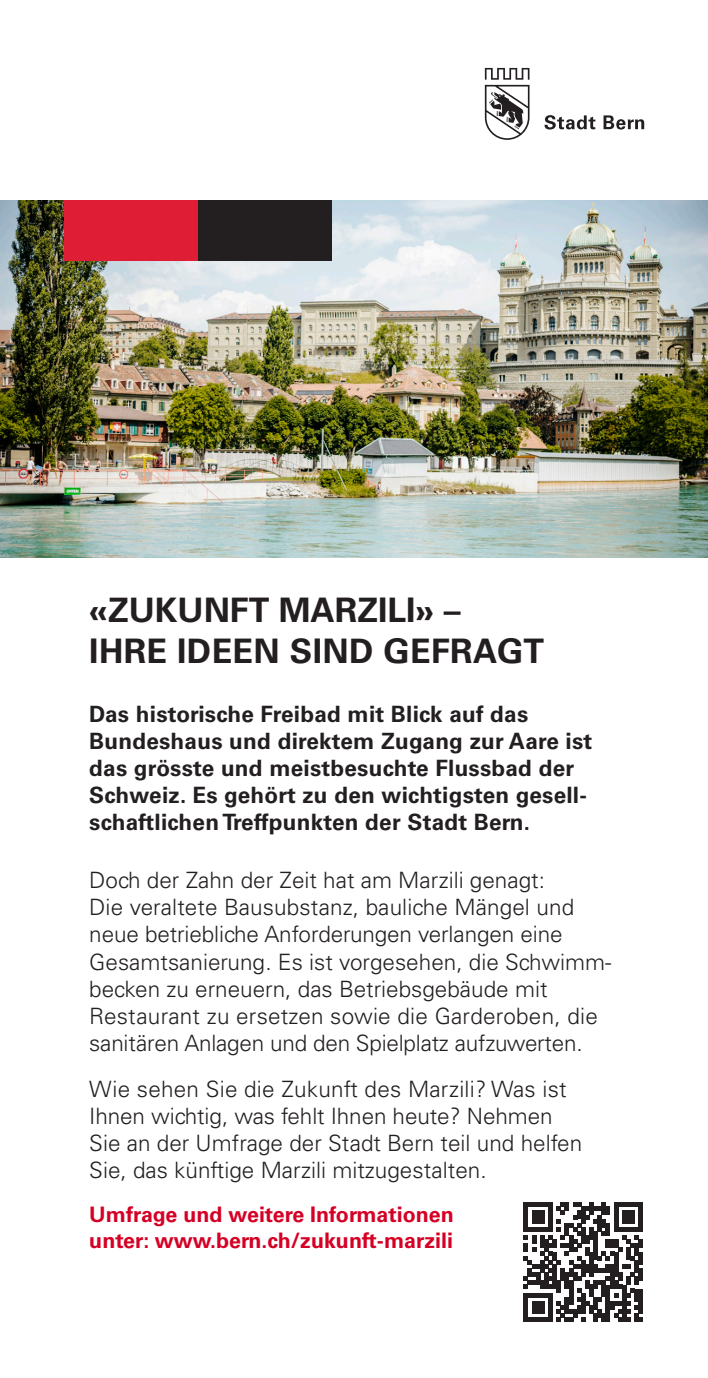
<style>
.page{position:relative;width:708px;height:1378px;background:#fff}
.page>*{position:absolute;margin:0;border:0;box-sizing:border-box;transform-origin:0 0}
.t1{font:700 33.75px/40.5px "Univers LT Std";letter-spacing:.01em;color:#231f20}
.Grundtext{font:300 22.5px/27px "Univers LT Std";color:#231f20}
.t2{font:700 22.5px/27px "Univers LT Std";letter-spacing:.01em;color:#231f20}
.Grundtext-2{font:700 21.38px/25.7px "Univers LT Std";color:#d50025}
</style>
<div class="page">
<img style="left:0;top:200px;width:708px;height:357px">
<div style="left:64px;top:200px;width:134px;height:61px;background:#df1e36"></div>
<div style="left:198px;top:200px;width:134px;height:61px;background:#231f20"></div>
<svg style="left:485px;top:68px;width:44px;height:72px"></svg>
<svg style="left:544px;top:115px;width:51px;height:14px"></svg>
<svg style="left:604px;top:115px;width:40px;height:15px"></svg>
<svg style="left:524px;top:1202px;width:119px;height:119px"></svg>
<p class="t1" style="left:89px;top:590px;width:456px">«ZUKUNFT MARZILI» –<br>IHRE IDEEN SIND GEFRAGT</p>
<p class="t2" style="left:89px;top:700px;width:504px">Das historische Freibad mit Blick auf das Bundeshaus und direktem Zugang zur Aare ist das grösste und meistbesuchte Flussbad der Schweiz. Es gehört zu den wichtigsten gesell&shy;schaftlichen Treffpunkten der Stadt Bern.</p>
<p class="Grundtext" style="left:89px;top:867px;width:524px">Doch der Zahn der Zeit hat am Marzili genagt:<br>Die veraltete Bausubstanz, bauliche Mängel und neue betriebliche Anforderungen verlangen eine Gesamtsanierung. Es ist vorgesehen, die Schwimm&shy;becken zu erneuern, das Betriebsgebäude mit Restaurant zu ersetzen sowie die Garderoben, die sanitären Anlagen und den Spielplatz aufzuwerten.</p>
<p class="Grundtext" style="left:89px;top:1075px;width:494px">Wie sehen Sie die Zukunft des Marzili? Was ist Ihnen wichtig, was fehlt Ihnen heute? Nehmen Sie an der Umfrage der Stadt Bern teil und helfen Sie, das künftige Marzili mitzugestalten.</p>
<p class="Grundtext-2" style="left:89px;top:1202px;width:366px">Umfrage und weitere Informationen unter: www.bern.ch/zukunft-marzili</p>
</div>
